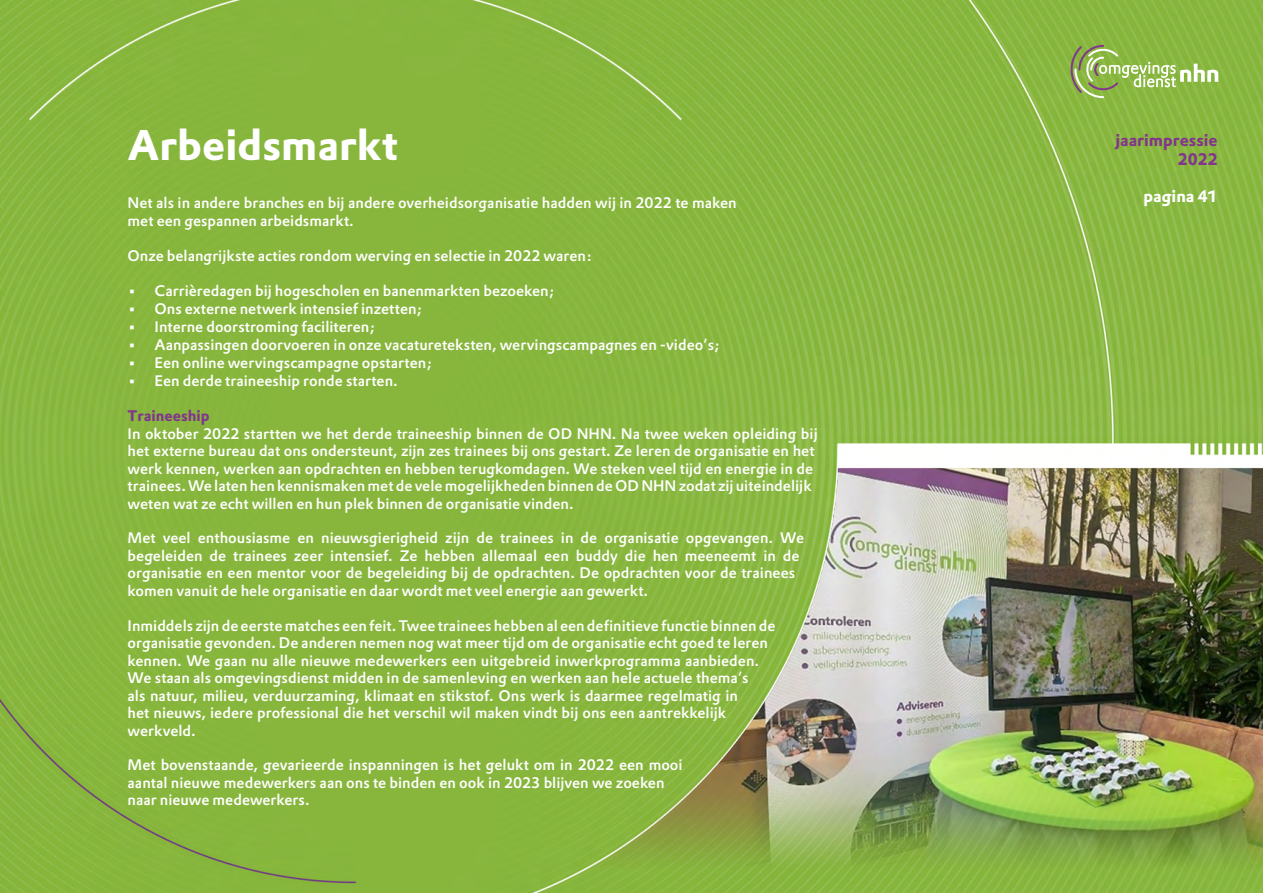
<style>
.page{position:relative;width:1263px;height:893px;background:#fff}
.page>*{position:absolute;margin:0;border:0;box-sizing:border-box;transform-origin:0 0}
.t1{font:700 42px "DTL Prokyon TOT";color:#fff}
.t2{font:700 16.5px/18.6px "DTL Prokyon TOT";color:#82368c;text-align:right}
.t3{font:700 16.5px "DTL Prokyon TOT";color:#fff}
.t4{font:500 15px/17.5px "DTL Prokyon TOT";color:#fff}
.t5{font:700 15px "DTL Prokyon TOT";color:#82368c}
</style>
<div class="page">
<img style="left:0;top:0;width:1263px;height:893px">
<svg style="left:1069px;top:45px;width:149px;height:53px;background:#99bc5d"></svg>
<h1 class="t1" style="left:128px;top:118px;width:272px">Arbeidsmarkt</h1>
<p class="t4" style="left:128px;top:194px;width:611px;line-height:18px">Net als in andere branches en bij andere overheidsorganisatie hadden wij in 2022 te maken met een gespannen arbeidsmarkt.</p>
<p class="t4" style="left:128px;top:247px;width:466px">Onze belangrijkste acties rondom werving en selectie in 2022 waren:</p>
<p class="t4" style="left:128px;top:282px;width:429px">• Carrièredagen bij hogescholen en banenmarkten bezoeken;</p>
<p class="t4" style="left:128px;top:300px;width:296px">• Ons externe netwerk intensief inzetten;</p>
<p class="t4" style="left:128px;top:318px;width:249px">• Interne doorstroming faciliteren;</p>
<p class="t4" style="left:128px;top:336px;width:594px">• Aanpassingen doorvoeren in onze vacatureteksten, wervingscampagnes en -video’s;</p>
<p class="t4" style="left:128px;top:354px;width:306px">• Een online wervingscampagne opstarten;</p>
<p class="t4" style="left:128px;top:372px;width:272px">• Een derde traineeship ronde starten.</p>
<p class="t5" style="left:128px;top:406px;width:84px">Traineeship</p>
<p class="t4" style="left:128px;top:424px;width:692px">In oktober 2022 startten we het derde traineeship binnen de OD NHN. Na twee weken opleiding bij het externe bureau dat ons ondersteunt, zijn zes trainees bij ons gestart. Ze leren de organisatie en het werk kennen, werken aan opdrachten en hebben terugkomdagen. We steken veel tijd en energie in de trainees. We laten hen kennismaken met de vele mogelijkheden binnen de OD NHN zodat zij uiteindelijk weten wat ze echt willen en hun plek binnen de organisatie vinden.</p>
<p class="t4" style="left:128px;top:529px;width:678px">Met veel enthousiasme en nieuwsgierigheid zijn de trainees in de organisatie opgevangen. We begeleiden de trainees zeer intensief. Ze hebben allemaal een buddy die hen meeneemt in de organisatie en een mentor voor de begeleiding bij de opdrachten. De opdrachten voor de trainees komen vanuit de hele organisatie en daar wordt met veel energie aan gewerkt.</p>
<p class="t4" style="left:128px;top:616px;width:650px">Inmiddels zijn de eerste matches een feit. Twee trainees hebben al een definitieve functie binnen de organisatie gevonden. De anderen nemen nog wat meer tijd om de organisatie echt goed te leren kennen. We gaan nu alle nieuwe medewerkers een uitgebreid inwerkprogramma aanbieden.<br>We staan als omgevingsdienst midden in de samenleving en werken aan hele actuele thema’s<br>als natuur, milieu, verduurzaming, klimaat en stikstof. Ons werk is daarmee regelmatig in<br>het nieuws, iedere professional die het verschil wil maken vindt bij ons een aantrekkelijk werkveld.</p>
<p class="t4" style="left:128px;top:756px;width:557px">Met bovenstaande, gevarieerde inspanningen is het gelukt om in 2022 een mooi aantal nieuwe medewerkers aan ons te binden en ook in 2023 blijven we zoeken naar nieuwe medewerkers.</p>
<p class="t2" style="left:1115px;top:131px;width:104px">jaarimpressie<br>2022</p>
<p class="t3" style="left:1143px;top:185px;width:76px">pagina 41</p>
</div>
